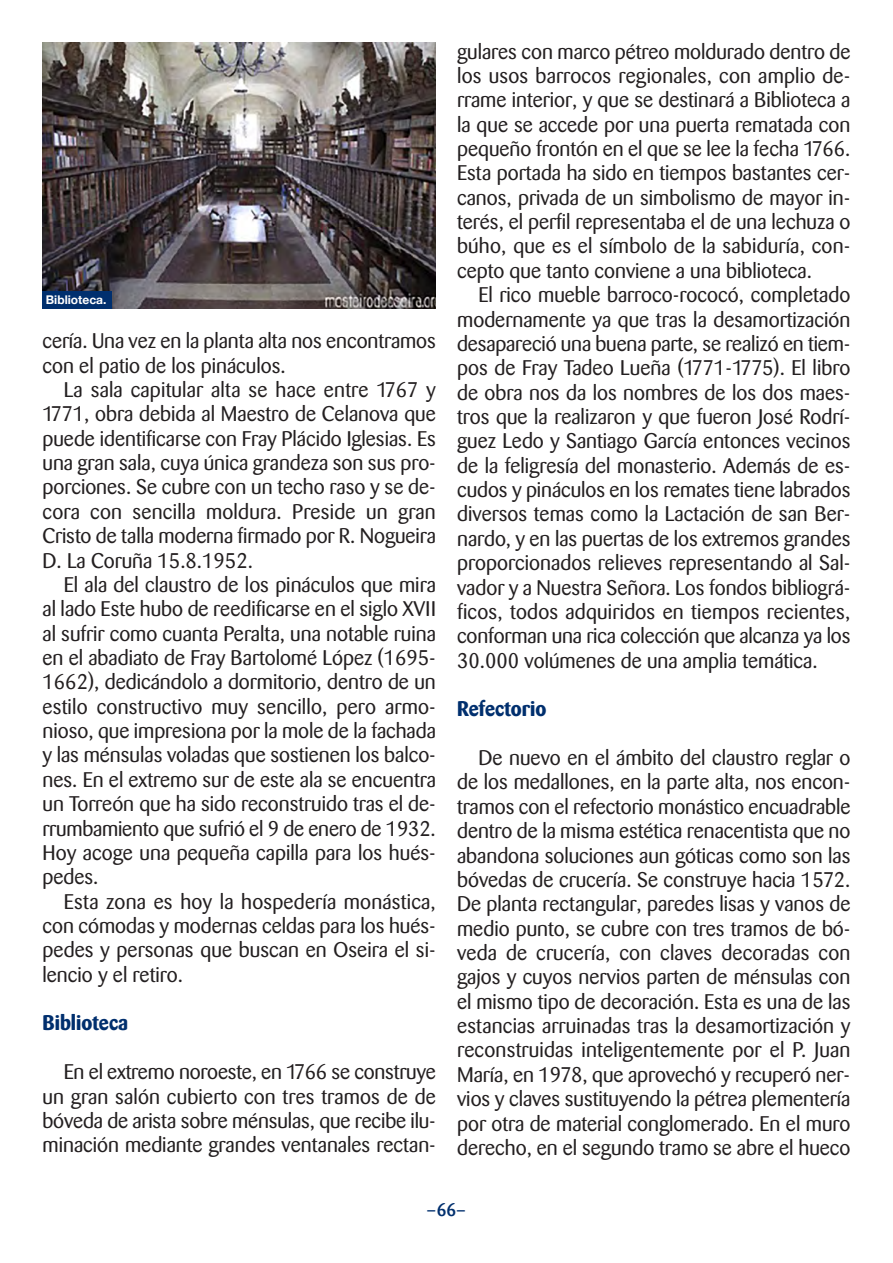
<style>
.page{position:relative;width:893px;height:1263px;background:#fff}
.page>*{position:absolute;margin:0;border:0;box-sizing:border-box;transform-origin:0 0}
.t1{font:21px/24.3px "Barmeno";color:#231f20;text-align:justify}
.t2{font:700 21px "Barmeno";color:#002f6e}
.t3{font:500 18px "Barmeno";color:#002f6e}
.t4{font:700 12px "Helvetica Neue";color:#fff}
</style>
<div class="page">
<img style="left:43px;top:43px;width:393px;height:265px">
<div style="left:43px;top:291px;width:69px;height:17px;background:#002f6e"></div>
<p class="t4" style="left:46px;top:293px;width:62px">Biblioteca.</p>
<p class="t1" style="left:43px;top:331px;width:395px">cería. Una vez en la planta alta nos encontramos con el patio de los pináculos.</p>
<p class="t1" style="left:43px;top:379px;width:395px;text-indent:21px">La sala capitular alta se hace entre 1767 y 1771, obra debida al Maestro de Celanova que puede identificarse con Fray Plácido Iglesias. Es una gran sala, cuya única grandeza son sus pro&shy;porciones. Se cubre con un techo raso y se de&shy;cora con sencilla moldura. Preside un gran Cristo de talla moderna firmado por R. Nogueira D. La Coruña 15.8.1952.</p>
<p class="t1" style="left:43px;top:574px;width:395px;text-indent:21px">El ala del claustro de los pináculos que mira al lado Este hubo de reedificarse en el siglo XVII al sufrir como cuanta Peralta, una notable ruina en el abadiato de Fray Bartolomé López (1695- 1662), dedicándolo a dormitorio, dentro de un estilo constructivo muy sencillo, pero armo&shy;nioso, que impresiona por la mole de la fachada y las ménsulas voladas que sostienen los balco&shy;nes. En el extremo sur de este ala se encuentra un Torreón que ha sido reconstruido tras el de&shy;rrumbamiento que sufrió el 9 de enero de 1932.<br>Hoy acoge una pequeña capilla para los hués&shy;pedes.</p>
<p class="t1" style="left:43px;top:891px;width:395px;text-indent:21px">Esta zona es hoy la hospedería monástica, con cómodas y modernas celdas para los hués&shy;pedes y personas que buscan en Oseira el si&shy;lencio y el retiro.</p>
<p class="t2" style="left:43px;top:1014px;width:87px">Biblioteca</p>
<p class="t1" style="left:43px;top:1061px;width:395px;text-indent:21px">En el extremo noroeste, en 1766 se construye un gran salón cubierto con tres tramos de de bóveda de arista sobre ménsulas, que recibe ilu&shy;minación mediante grandes ventanales rectan-</p>
<p class="t1" style="left:457px;top:41px;width:395px">gulares con marco pétreo moldurado dentro de los usos barrocos regionales, con amplio de&shy;rrame interior, y que se destinará a Biblioteca a la que se accede por una puerta rematada con pequeño frontón en el que se lee la fecha 1766.<br>Esta portada ha sido en tiempos bastantes cer&shy;canos, privada de un simbolismo de mayor in&shy;terés, el perfil representaba el de una lechuza o búho, que es el símbolo de la sabiduría, con&shy;cepto que tanto conviene a una biblioteca.</p>
<p class="t1" style="left:457px;top:284px;width:395px;text-indent:21px">El rico mueble barroco-rococó, completado modernamente ya que tras la desamortización desapareció una buena parte, se realizó en tiem&shy;pos de Fray Tadeo Lueña (1771-1775). El libro de obra nos da los nombres de los dos maes&shy;tros que la realizaron y que fueron José Rodrí&shy;guez Ledo y Santiago García entonces vecinos de la feligresía del monasterio. Además de es&shy;cudos y pináculos en los remates tiene labrados diversos temas como la Lactación de san Ber&shy;nardo, y en las puertas de los extremos grandes proporcionados relieves representando al Sal&shy;vador y a Nuestra Señora. Los fondos bibliográ&shy;ficos, todos adquiridos en tiempos recientes, conforman una rica colección que alcanza ya los 30.000 volúmenes de una amplia temática.</p>
<p class="t2" style="left:457px;top:700px;width:91px">Refectorio</p>
<p class="t1" style="left:457px;top:747px;width:395px;text-indent:21px">De nuevo en el ámbito del claustro reglar o de los medallones, en la parte alta, nos encon&shy;tramos con el refectorio monástico encuadrable dentro de la misma estética renacentista que no abandona soluciones aun góticas como son las bóvedas de crucería. Se construye hacia 1572.<br>De planta rectangular, paredes lisas y vanos de medio punto, se cubre con tres tramos de bó&shy;veda de crucería, con claves decoradas con gajos y cuyos nervios parten de ménsulas con el mismo tipo de decoración. Esta es una de las estancias arruinadas tras la desamortización y reconstruidas inteligentemente por el P. Juan María, en 1978, que aprovechó y recuperó ner&shy;vios y claves sustituyendo la pétrea plementería por otra de material conglomerado. En el muro derecho, en el segundo tramo se abre el hueco</p>
<p class="t3" style="left:427px;top:1202px;width:41px">–66–</p>
</div>
